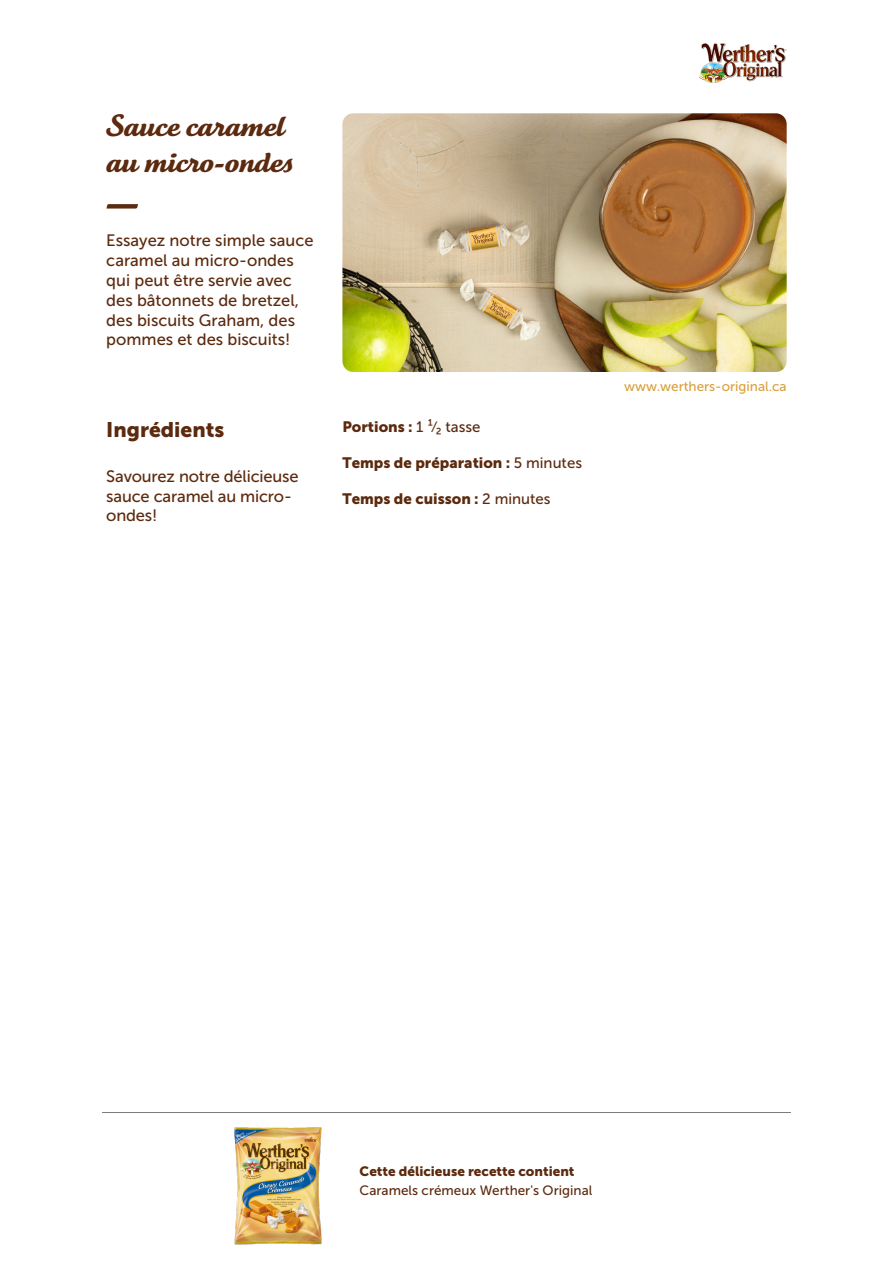
<style>
.page{position:relative;width:893px;height:1263px;background:#fff}
.page>*{position:absolute;margin:0;border:0;box-sizing:border-box;transform-origin:0 0}
.t1{font:30px/36px "Tartine Script Pro Bld";color:#5c2a0e}
.t2{font:21px "Museo Sans 900";color:#5c2a0e}
.t3{font:16.5px/19.8px "Museo Sans 500";color:#5c2a0e}
.t4{font:15px "Museo Sans 900";color:#5c2a0e}
.t5{font:13.5px "Museo Sans 500";color:#5c2a0e}
.t6{font:13.5px "Museo Sans 900";color:#5c2a0e}
.t7{font:13.5px "Museo Sans 500";color:#dba03d}
.s1{font-family:"Museo Sans 500"}
</style>
<div class="page">
<img style="left:699px;top:43px;width:88px;height:40px">
<svg style="left:106px;top:204px;width:32px;height:5px"></svg>
<img style="left:342px;top:113px;width:445px;height:259px">
<hr style="left:102px;top:1112px;width:689px;height:1px;background:#000001">
<img style="left:234px;top:1127px;width:88px;height:118px">
<p class="t1" style="left:106px;top:108px;width:188px">Sauce caramel au micro-ondes</p>
<p class="t3" style="left:106px;top:231px;width:209px">Essayez notre simple sauce caramel au micro-ondes qui peut être servie avec des bâtonnets de bretzel, des biscuits Graham, des pommes et des biscuits!</p>
<p class="t2" style="left:106px;top:417px;width:120px">Ingrédients</p>
<p class="t3" style="left:106px;top:466px;width:194px">Savourez notre délicieuse sauce caramel au micro&shy;ondes!</p>
<p class="t4" style="left:342px;top:418px;width:140px">Portions : <span class="s1">1 ¹⁄₂ tasse</span></p>
<p class="t4" style="left:342px;top:454px;width:241px">Temps de préparation : <span class="s1">5 minutes</span></p>
<p class="t4" style="left:342px;top:490px;width:210px">Temps de cuisson : <span class="s1">2 minutes</span></p>
<p class="t7" style="left:624px;top:379px;width:164px">www.werthers-original.ca</p>
<p class="t6" style="left:360px;top:1163px;width:216px">Cette délicieuse recette contient</p>
<p class="t5" style="left:360px;top:1183px;width:234px">Caramels crémeux Werther's Original</p>
</div>
